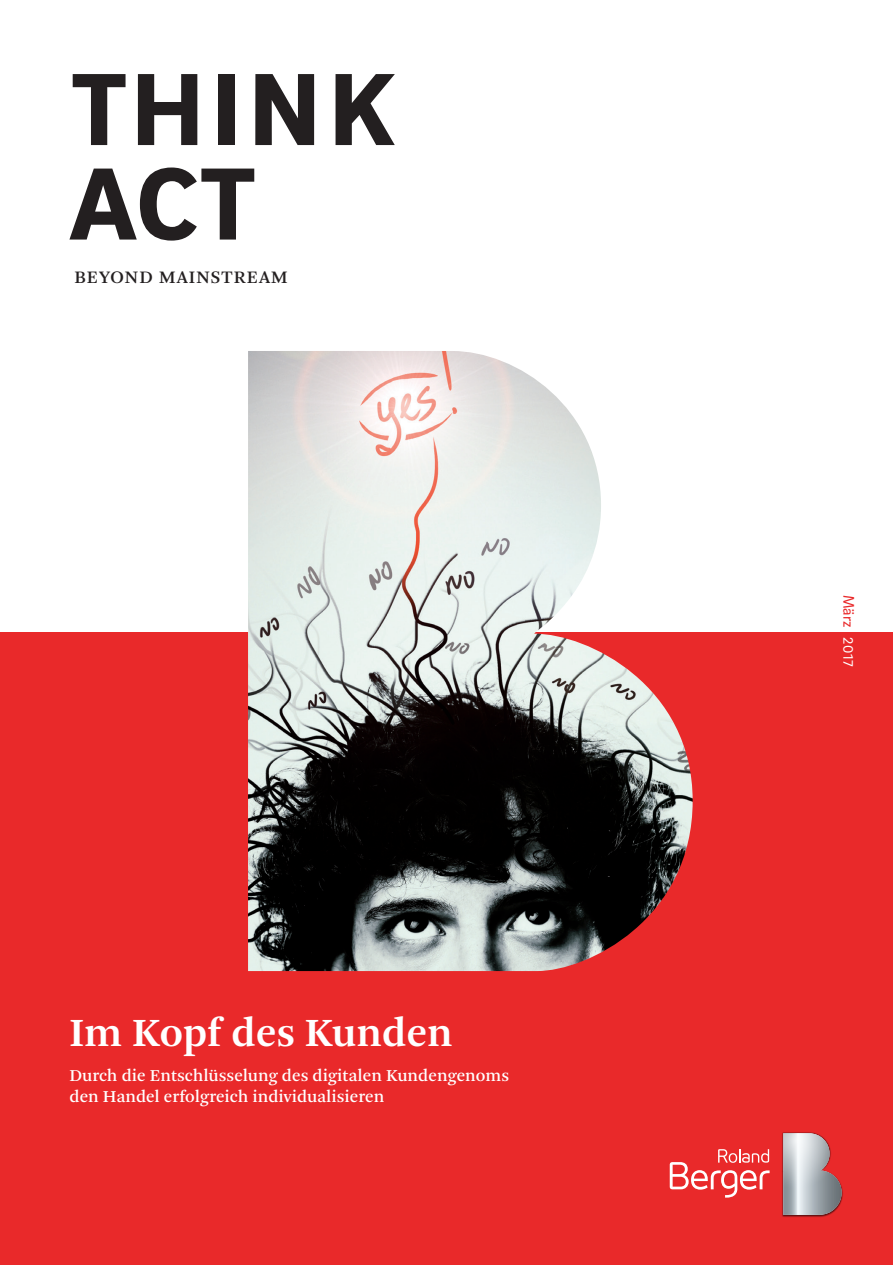
<style>
.page{position:relative;width:893px;height:1265px;background:#fff}
.page>*{position:absolute;margin:0;border:0;box-sizing:border-box;transform-origin:0 0}
.t1{font:900 105px/94.5px "Brix Sans";letter-spacing:.055em;color:#231f20}
.t2{font:600 42px/40.2px "Arnhem Pro";color:#fff}
.t3{font:18.38px "Arnhem Pro";letter-spacing:.06em;color:#231f20}
.t4{font:17.5px/21px "Arnhem Pro";color:#fff}
.t5{font:15.75px "Brix Sans";color:#e9292a}
.t6{font:14px "Brix Sans";color:#fff}
</style>
<div class="page">
<div style="left:0;top:632px;width:893px;height:633px;background:#e9292a"></div>
<img style="left:782px;top:1173px;width:61px;height:44px">
<img style="left:782px;top:1132px;width:32px;height:41px">
<svg style="left:783px;top:1133px;width:59px;height:82px;background:#bca3a7"></svg>
<svg style="left:670px;top:1149px;width:100px;height:49px"></svg>
<img style="left:248px;top:351px;width:445px;height:620px">
<h1 class="t1" style="left:70px;top:57px;width:326px">THINK<br>ACT</h1>
<p class="t3" style="left:74px;top:265px;width:215px">BEYOND MAINSTREAM</p>
<h2 class="t2" style="left:69px;top:1013px;width:449px">Mastering the<br>Transformation Journey</h2>
<h2 class="t2" style="left:69px;top:1013px;width:385px">Im Kopf des Kunden</h2>
<p class="t4" style="left:69px;top:1065px;width:441px">Durch die Entschlüsselung des digitalen Kundengenoms den Handel erfolgreich individualisieren</p>
<p class="t5" style="left:859px;top:595px;width:34px;rotate:90deg">März</p>
<p class="t6" style="left:857px;top:637px;width:31px;rotate:90deg">2017</p>
</div>
